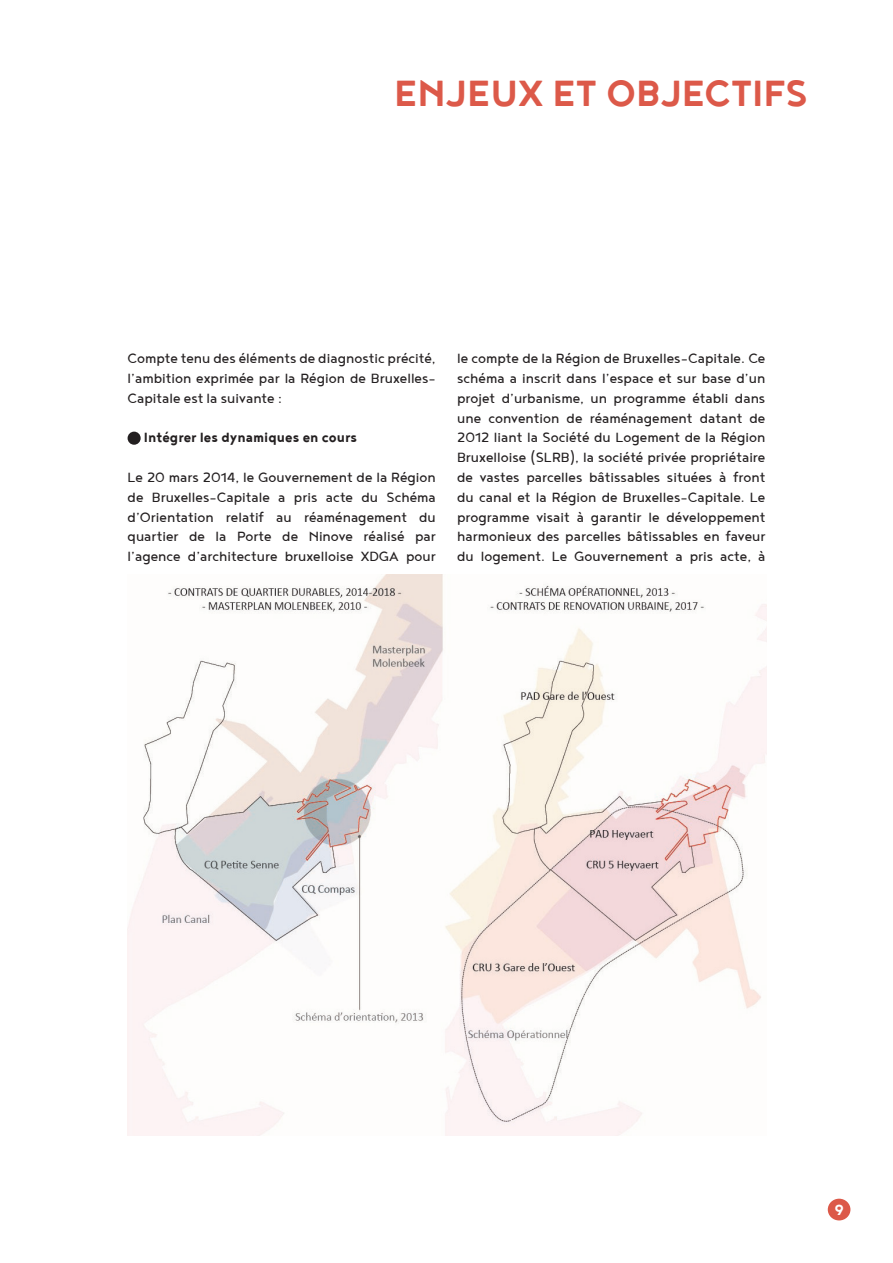
<style>
.page{position:relative;width:893px;height:1263px;background:#fff}
.page>*{position:absolute;margin:0;border:0;box-sizing:border-box;transform-origin:0 0}
.t1{font:700 45px "Noyh";color:#dc5949}
.t2{font:700 18px "Noyh";color:#fff}
.t3{font:16.5px/19.8px "Noyh";color:#231f20;text-align:justify}
.t4{font:700 16.5px "Noyh";color:#231f20}
</style>
<div class="page">
<div style="left:828px;top:1199px;width:22px;height:21px;background:#dc5949;border-radius:50%"></div>
<img style="left:128px;top:575px;width:638px;height:560px">
<div style="left:128px;top:432px;width:13px;height:13px;background:#231f20;border-radius:50%"></div>
<p class="t1" style="left:394px;top:67px;width:415px">ENJEUX ET OBJECTIFS</p>
<p class="t3" style="left:128px;top:348px;width:310px">Compte tenu des éléments de diagnostic précité, l’ambition exprimée par la Région de Bruxelles-Capitale est la suivante :</p>
<p class="t4" style="left:144px;top:428px;width:215px">Intégrer les dynamiques en cours</p>
<p class="t3" style="left:128px;top:467px;width:310px">Le 20 mars 2014, le Gouvernement de la Région de Bruxelles-Capitale a pris acte du Schéma d’Orientation relatif au réaménagement du quartier de la Porte de Ninove réalisé par l’agence d’architecture bruxelloise XDGA pour</p>
<p class="t3" style="left:457px;top:348px;width:310px">le compte de la Région de Bruxelles-Capitale. Ce schéma a inscrit dans l’espace et sur base d’un projet d’urbanisme, un programme établi dans une convention de réaménagement datant de 2012 liant la Société du Logement de la Région Bruxelloise (SLRB), la société privée propriétaire de vastes parcelles bâtissables situées à front du canal et la Région de Bruxelles-Capitale. Le programme visait à garantir le développement harmonieux des parcelles bâtissables en faveur du logement. Le Gouvernement a pris acte, à</p>
<p class="t2" style="left:834px;top:1199px;width:11px">9</p>
</div>
